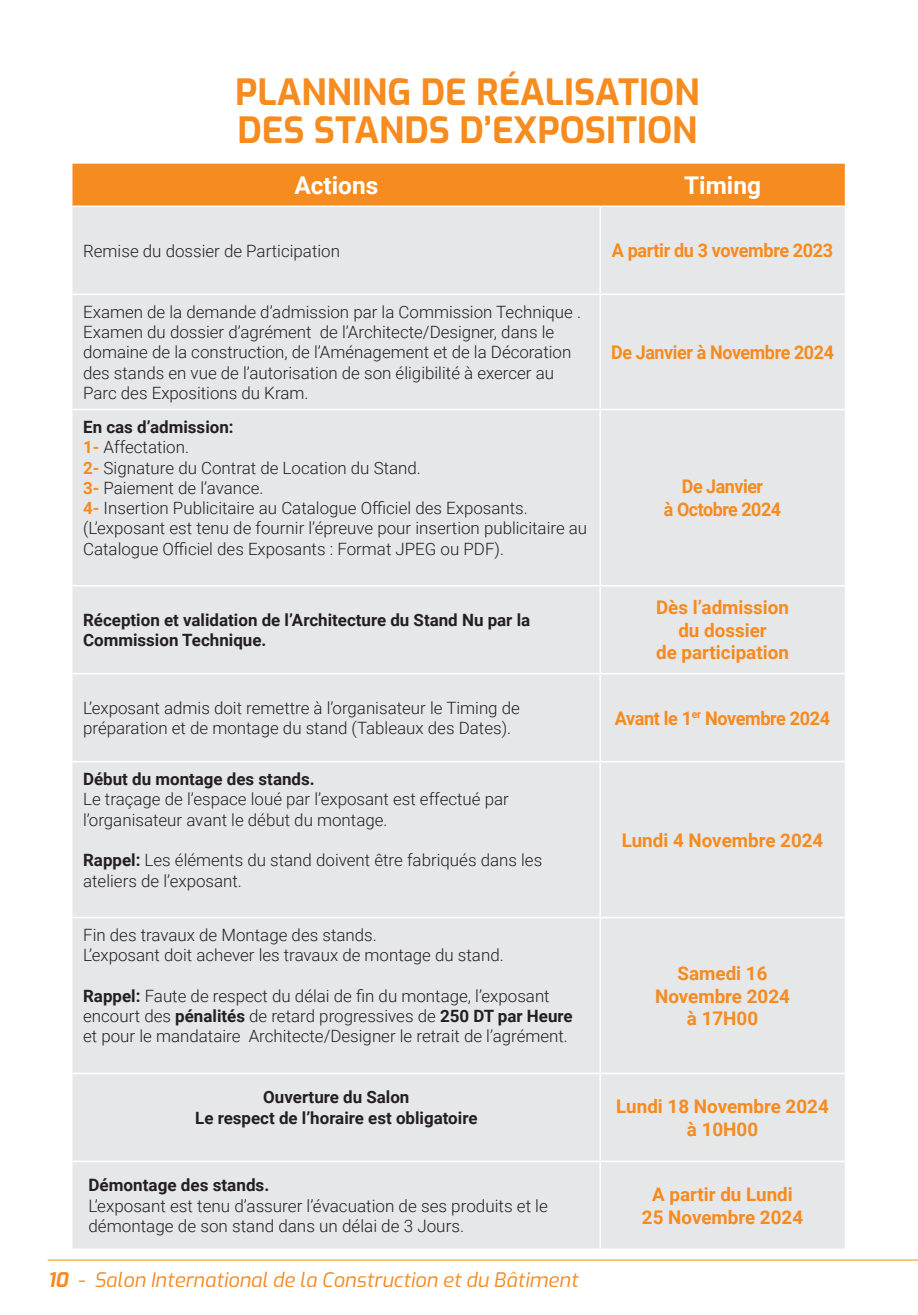
<style>
.page{position:relative;width:918px;height:1315px;background:#fff}
.page>*{position:absolute;margin:0;border:0;box-sizing:border-box;transform-origin:0 0}
.t1{font:700 36px/38px "Exo";color:#f68b1f}
.t2{font:700 24.4px "Roboto";color:#fff}
.t3{font:italic 20px "Exo";color:#f68b1f}
.t4{font:700 18.8px/22.6px "Roboto";color:#f68b1f;text-align:center}
.t5{font:700 18.8px "Roboto";letter-spacing:-.02em;color:#f68b1f;scale:.96 1}
.t6{font:700 18.8px "Roboto";letter-spacing:-.02em;color:#f68b1f;scale:.95 1}
.t7{font:700 18.8px/22.6px "Roboto";letter-spacing:-.025em;color:#f68b1f;text-align:center;scale:.95 1}
.t8{font:300 17px/20.4px "Roboto";color:#231f20}
.t9{font:700 17px/20.4px "Roboto";color:#231f20}
.s1{font-weight:700}
.s2{font-weight:700;color:#f68b1f}
</style>
<div class="page">
<hr style="left:48px;top:1259px;width:870px;height:1px;background:#f68b1f">
<div style="left:72px;top:164px;width:772px;height:41px;background:#f68b1f"></div>
<div style="left:72px;top:207px;width:772px;height:1041px;background:#e6e7e9"></div>
<hr style="left:599px;top:207px;width:2px;height:86px;background:#fff">
<hr style="left:72px;top:293px;width:528px;height:2px;background:#fff">
<hr style="left:599px;top:295px;width:2px;height:114px;background:#fff">
<hr style="left:600px;top:293px;width:244px;height:2px;background:#fff">
<hr style="left:72px;top:409px;width:528px;height:1px;background:#fff">
<hr style="left:599px;top:410px;width:2px;height:175px;background:#fff">
<hr style="left:600px;top:409px;width:244px;height:1px;background:#fff">
<hr style="left:72px;top:585px;width:528px;height:1px;background:#fff">
<hr style="left:599px;top:586px;width:2px;height:87px;background:#fff">
<hr style="left:600px;top:585px;width:244px;height:1px;background:#fff">
<hr style="left:72px;top:673px;width:528px;height:1px;background:#fff">
<hr style="left:599px;top:674px;width:2px;height:87px;background:#fff">
<hr style="left:600px;top:673px;width:244px;height:1px;background:#fff">
<hr style="left:72px;top:761px;width:528px;height:1px;background:#fff">
<hr style="left:599px;top:762px;width:2px;height:154px;background:#fff">
<hr style="left:600px;top:761px;width:244px;height:1px;background:#fff">
<hr style="left:72px;top:916px;width:528px;height:2px;background:#fff">
<hr style="left:599px;top:918px;width:2px;height:154px;background:#fff">
<hr style="left:600px;top:916px;width:244px;height:2px;background:#fff">
<hr style="left:72px;top:1072px;width:528px;height:2px;background:#fff">
<hr style="left:599px;top:1074px;width:2px;height:86px;background:#fff">
<hr style="left:600px;top:1072px;width:244px;height:2px;background:#fff">
<hr style="left:72px;top:1160px;width:528px;height:2px;background:#fff">
<hr style="left:599px;top:1162px;width:2px;height:86px;background:#fff">
<hr style="left:600px;top:1160px;width:244px;height:2px;background:#fff">
<h1 class="t1" style="left:235px;top:74px;width:466px">PLANNING DE RÉALISATION<br>DES STANDS D’EXPOSITION</h1>
<h2 class="t2" style="left:294px;top:176px;width:85px">Actions</h2>
<h2 class="t2" style="left:684px;top:176px;width:78px">Timing</h2>
<p class="t8" style="left:83px;top:242px;width:258px">Remise du dossier de Participation</p>
<p class="t5" style="left:612px;top:243px;width:232px">A partir du 3 vovembre 2023</p>
<p class="t8" style="left:83px;top:302px;width:499px">Examen de la demande d’admission par la Commission Technique .<br>Examen du dossier d’agrément de l’Architecte/Designer, dans le domaine de la construction, de l’Aménagement et de la Décoration des stands en vue de l’autorisation de son éligibilité à exercer au Parc des Expositions du Kram.</p>
<p class="t8" style="left:83px;top:418px;width:505px"><span class="s1">En cas d’admission:<br></span><span class="s2">1-</span> Affectation.<br><span class="s2">2-</span> Signature du Contrat de Location du Stand.<br><span class="s2">3-</span> Paiement de l’avance.<br><span class="s2">4-</span> Insertion Publicitaire au Catalogue OfÏciel des Exposants. (L’exposant est tenu de fournir l’épreuve pour insertion publicitaire au Catalogue OfÏciel des Exposants : Format JPEG ou PDF).</p>
<p class="t9" style="left:83px;top:611px;width:448px">Réception et validation de l’Architecture du Stand Nu par la<br>Commission Technique.</p>
<p class="t6" style="left:611px;top:345px;width:236px">De Janvier à Novembre 2024</p>
<p class="t7" style="left:664px;top:477px;width:125px">De Janvier<br>à Octobre 2024</p>
<p class="t4" style="left:656px;top:598px;width:134px">Dès l’admission du dossier<br>de participation</p>
<p class="t8" style="left:83px;top:699px;width:438px">L’exposant admis doit remettre à l’organisateur le Timing de préparation et de montage du stand (Tableaux des Dates).</p>
<p class="t5" style="left:615px;top:710px;width:226px">Avant le 1<sup>er</sup> Novembre 2024</p>
<p class="t9" style="left:83px;top:770px;width:233px">Début du montage des stands.</p>
<p class="t8" style="left:83px;top:790px;width:427px">Le traçage de l’espace loué par l’exposant est effectué par l’organisateur avant le début du montage.</p>
<p class="t8" style="left:83px;top:851px;width:460px"><span class="s1">Rappel:</span> Les éléments du stand doivent être fabriqués dans les ateliers de l’exposant.</p>
<p class="t4" style="left:621px;top:830px;width:203px">Lundi 4 Novembre 2024</p>
<p class="t8" style="left:83px;top:926px;width:422px">Fin des travaux de Montage des stands.<br>L’exposant doit achever les travaux de montage du stand.</p>
<p class="t8" style="left:83px;top:985px;width:491px"><span class="s1">Rappel:</span> Faute de respect du délai de fin du montage, l’exposant encourt des <span class="s1">pénalités</span> de retard progressives de <span class="s1">250 DT par Heure </span>et pour le mandataire Architecte/Designer le retrait de l’agrément.</p>
<p class="t4" style="left:655px;top:963px;width:136px">Samedi 16<br>Novembre 2024 à 17H00</p>
<p class="t9" style="left:195px;top:1088px;width:284px;text-align:center">Ouverture du Salon<br>Le respect de l’horaire est obligatoire</p>
<p class="t4" style="left:616px;top:1096px;width:214px">Lundi 18 Novembre 2024 à 10H00</p>
<p class="t9" style="left:88px;top:1176px;width:182px">Démontage des stands.</p>
<p class="t8" style="left:88px;top:1196px;width:461px">L’exposant est tenu d’assurer l’évacuation de ses produits et le démontage de son stand dans un délai de 3 Jours.</p>
<p class="t4" style="left:642px;top:1184px;width:163px">A partir du Lundi<br>25 Novembre 2024</p>
<p class="t3" style="left:48px;top:1268px;width:532px"><span class="s1">10</span> - Salon International de la Construction et du Bâtiment</p>
</div>
